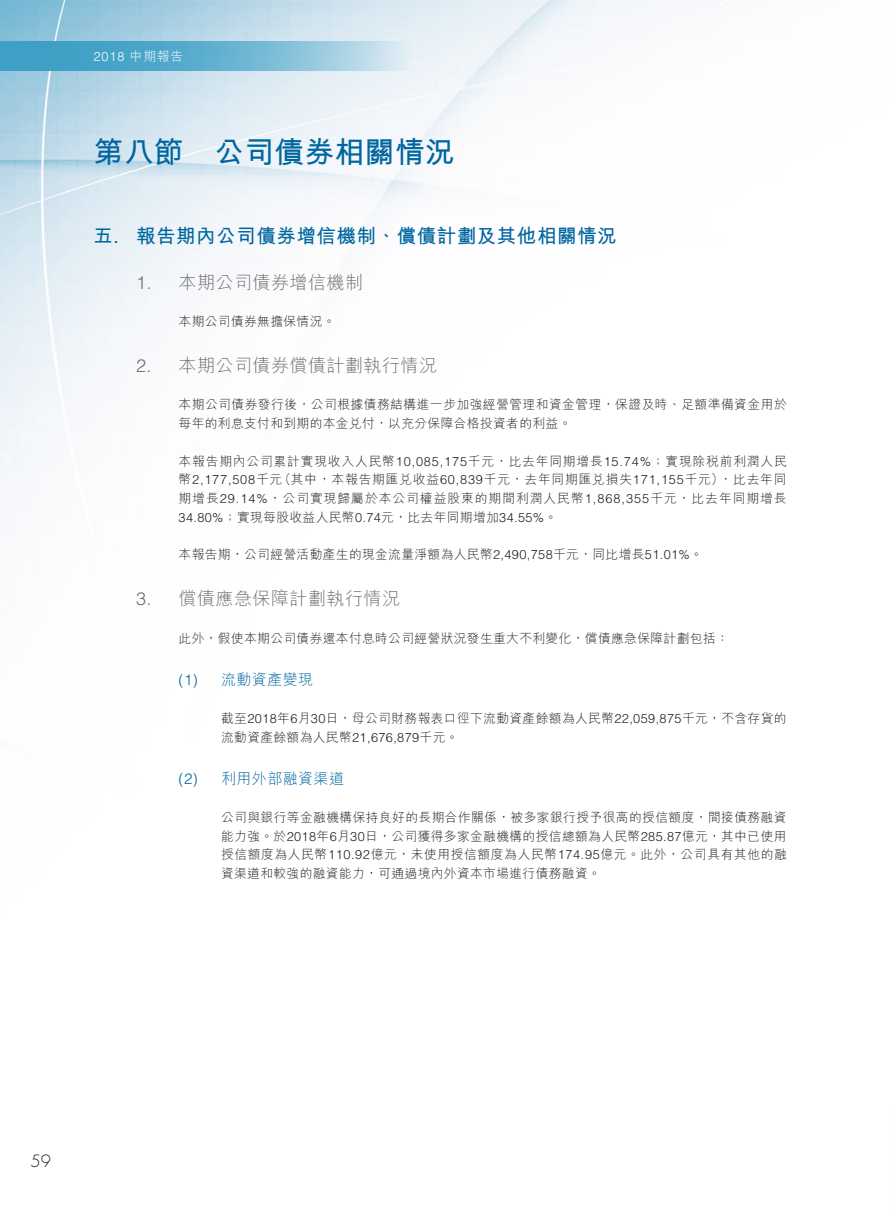
<style>
.page{position:relative;width:893px;height:1212px;background:#fff}
.page>*{position:absolute;margin:0;border:0;box-sizing:border-box;transform-origin:0 0}
.t1{font:700 30px "M Hei HK";letter-spacing:.005em;color:#0066a0}
.t2{font:700 19.5px "M Hei HK";letter-spacing:.03em;color:#0066a0}
.t3{font:300 18px "M Hei HK";letter-spacing:.03em;color:#6c6d70}
.t4{font:300 18px "Helvetica LT Std";color:#6c6d70}
.t5{font:300 16.5px "Futura Std";color:#231f20}
.t6{font:300 15px "M Hei HK";letter-spacing:.03em;color:#0066a0}
.t7{font:300 15px "Helvetica LT Std";color:#0066a0}
.t8{font:300 12.75px/18.8px "M Hei HK";letter-spacing:.03em;color:#231f20}
.t9{font:300 12.75px/18.8px "M Hei HK";letter-spacing:.065em;color:#231f20;text-align:right}
.t10{font:300 12.75px/18.8px "M Hei HK";letter-spacing:.075em;color:#231f20}
.t11{font:300 12.75px "Helvetica LT Std";letter-spacing:.065em;color:#231f20}
.t12{font:300 12.75px "Helvetica LT Std";color:#fff}
.s1{font-family:"M Hei HK"}
.s2{font-family:"Helvetica LT Std";font-weight:400}
.s3{font-family:"Helvetica LT Std"}
</style>
<div class="page">
<img style="left:0;top:0;width:654px;height:483px">
<svg style="left:0;top:41px;width:412px;height:30px;background:#6fb7d3"></svg>
<p class="t12" style="left:94px;top:48px;width:91px">2018 <span class="s1">中期報告</span></p>
<h1 class="t1" style="left:94px;top:130px;width:92px">第八節</h1>
<h1 class="t1" style="left:214px;top:130px;width:242px">公司債券相關情況</h1>
<h2 class="t2" style="left:94px;top:221px;width:27px">五<span class="s2">.</span></h2>
<h2 class="t2" style="left:136px;top:221px;width:482px">報告期內公司債券增信機制、償債計劃及其他相關情況</h2>
<h3 class="t4" style="left:136px;top:271px;width:17px">1.</h3>
<h3 class="t4" style="left:136px;top:354px;width:17px">2.</h3>
<h3 class="t4" style="left:136px;top:587px;width:17px">3.</h3>
<h3 class="t3" style="left:179px;top:273px;width:186px">本期公司債券增信機制</h3>
<p class="t8" style="left:179px;top:312px;width:158px">本期公司債券無擔保情況。</p>
<h3 class="t3" style="left:179px;top:356px;width:260px">本期公司債券償債計劃執行情況</h3>
<p class="t8" style="left:179px;top:395px;width:610px">本期公司債券發行後，公司根據債務結構進一步加強經營管理和資金管理，保證及時、足額準備資金用於每年的利息支付和到期的本金兌付，以充分保障合格投資者的利益。</p>
<p class="t9" style="left:179px;top:451px;width:610px">本報告期內公司累計實現收入人民幣<span class="s3">10,085,175</span>千元，比去年同期增長<span class="s3">15.74%</span>；實現除稅前利潤人民，比去年同</p>
<p class="t9" style="left:278px;top:470px;width:447px">（其中，本報告期匯兌收益<span class="s3">60,839</span>千元，去年同期匯兌損失<span class="s3">171,155</span>千元）</p>
<p class="t11" style="left:179px;top:472px;width:105px"><span class="s1">幣</span>2,177,508<span class="s1">千元</span></p>
<p class="t10" style="left:179px;top:489px;width:610px">期增長<span class="s3">29.14%</span>，公司實現歸屬於本公司權益股東的期間利潤人民幣<span class="s3">1,868,355</span>千元，比去年同期增長<br><span class="s3">34.80%</span>；實現每股收益人民幣<span class="s3">0.74</span>元，比去年同期增加<span class="s3">34.55%</span>。</p>
<p class="t8" style="left:179px;top:545px;width:526px">本報告期，公司經營活動產生的現金流量淨額為人民幣<span class="s3">2,490,758</span>千元，同比增長<span class="s3">51.01%</span>。</p>
<h3 class="t3" style="left:179px;top:589px;width:223px">償債應急保障計劃執行情況</h3>
<p class="t8" style="left:179px;top:628px;width:552px">此外，假使本期公司債券還本付息時公司經營狀況發生重大不利變化，償債應急保障計劃包括：</p>
<p class="t6" style="left:221px;top:672px;width:94px">流動資產變現</p>
<p class="t7" style="left:179px;top:671px;width:21px">1( )</p>
<p class="t7" style="left:179px;top:770px;width:21px">2( )</p>
<p class="t8" style="left:221px;top:709px;width:567px">截至<span class="s3">2018</span>年 月<span class="s3">6 30</span>日，母公司財務報表口徑下流動資產餘額為人民幣<span class="s3">22,059,875</span>千元，不含存貨的流動資產餘額為人民幣<span class="s3">21,676,879</span>千元。</p>
<p class="t6" style="left:221px;top:771px;width:124px">利用外部融資渠道</p>
<p class="t8" style="left:221px;top:808px;width:567px;text-align:justify">公司與銀行等金融機構保持良好的長期合作關係，被多家銀行授予很高的授信額度，間接債務融資能力強。於<span class="s3">2018</span>年 月<span class="s3">6 30</span>日，公司獲得多家金融機構的授信總額為人民幣<span class="s3">285.87</span>億元，其中已使用授信額度為人民幣<span class="s3">110.92</span>億元，未使用授信額度為人民幣<span class="s3">174.95</span>億元。此外，公司具有其他的融資渠道和較強的融資能力，可通過境內外資本市場進行債務融資。</p>
<p class="t5" style="left:31px;top:1151px;width:22px">59</p>
</div>
